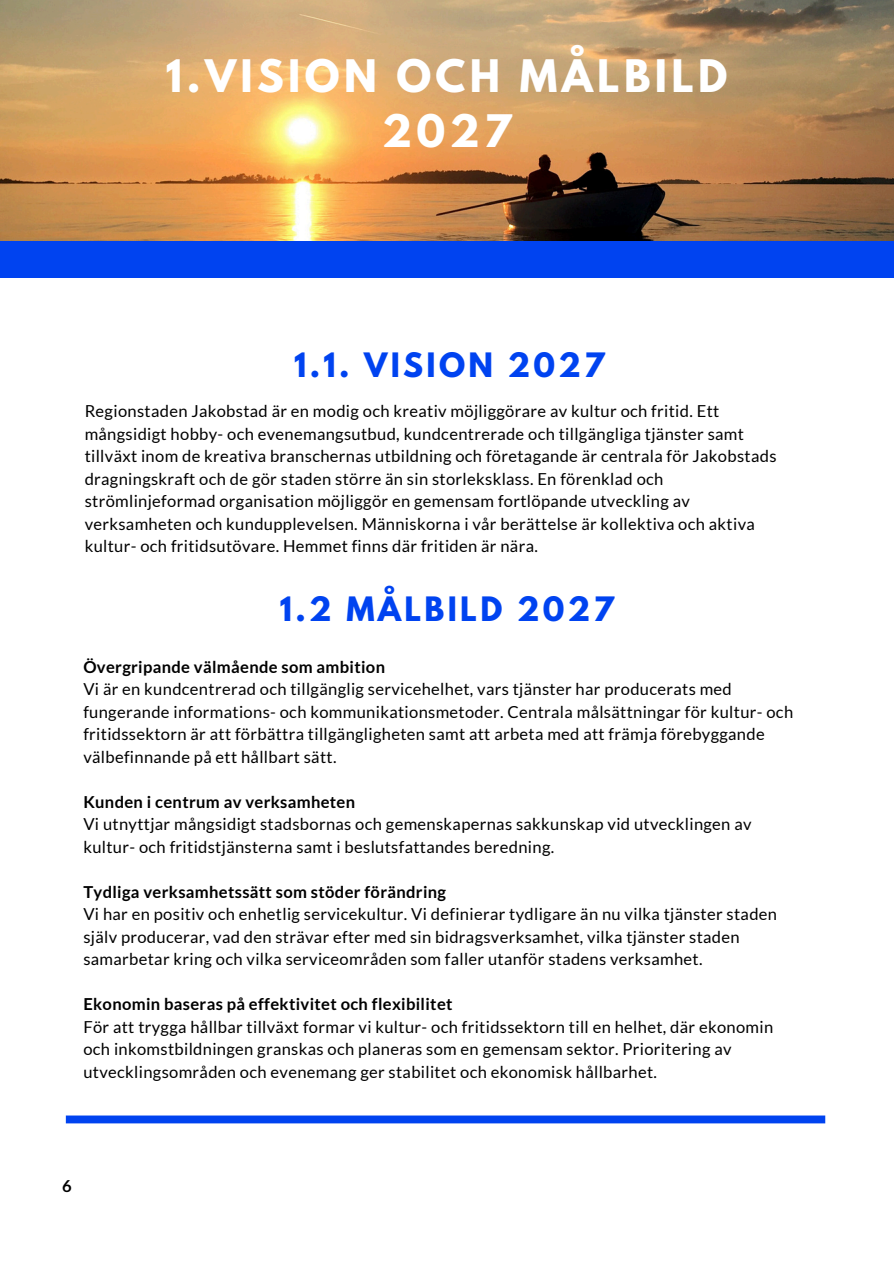
<style>
.page{position:relative;width:894px;height:1264px;background:#fff}
.page>*{position:absolute;margin:0;border:0;box-sizing:border-box;transform-origin:0 0}
.t1{font:700 39.75px/55.2px "League Spartan";letter-spacing:.11em;color:#fff;text-align:center}
.t2{font:700 29.85px "League Spartan";letter-spacing:.11em;color:#0043f0}
.t3{font:16.5px "Lato";letter-spacing:.02em;color:#000}
.t4{font:700 16.5px "Lato";letter-spacing:.02em;color:#000}
</style>
<div class="page">
<img style="left:0;top:0;width:893px;height:241px">
<div style="left:0;top:241px;width:893px;height:36px;background:#0043f0"></div>
<div style="left:66px;top:1115px;width:759px;height:8px;background:#0043f0"></div>
<h1 class="t1" style="left:166px;top:54px;width:563px">1.VISION OCH MÅLBILD<br>2027</h1>
<p class="t2" style="left:294px;top:349px;width:312px">1.1. VISION 2027</p>
<h2 class="t3" style="left:85px;top:401px;width:636px">Regionstaden Jakobstad är en modig och kreativ möjliggörare av kultur och fritid. Ett</h2>
<p class="t3" style="left:85px;top:423px;width:660px">mångsidigt hobby- och evenemangsutbud, kundcentrerade och tillgängliga tjänster samt</p>
<p class="t3" style="left:85px;top:446px;width:693px">tillväxt inom de kreativa branschernas utbildning och företagande är centrala för Jakobstads</p>
<p class="t3" style="left:85px;top:468px;width:580px">dragningskraft och de gör staden större än sin storleksklass. En förenklad och</p>
<p class="t3" style="left:85px;top:491px;width:606px">strömlinjeformad organisation möjliggör en gemensam fortlöpande utveckling av</p>
<p class="t3" style="left:85px;top:513px;width:671px">verksamheten och kundupplevelsen. Människorna i vår berättelse är kollektiva och aktiva</p>
<p class="t3" style="left:85px;top:536px;width:454px">kultur- och fritidsutövare. Hemmet finns där fritiden är nära.</p>
<p class="t2" style="left:280px;top:594px;width:335px">1.2 MÅLBILD 2027</p>
<h2 class="t4" style="left:83px;top:656px;width:303px">Övergripande välmående som ambition</h2>
<p class="t3" style="left:83px;top:679px;width:649px">Vi är en kundcentrerad och tillgänglig servicehelhet, vars tjänster har producerats med</p>
<p class="t3" style="left:83px;top:701px;width:711px">fungerande informations- och kommunikationsmetoder. Centrala målsättningar för kultur- och</p>
<p class="t3" style="left:83px;top:724px;width:682px">fritidssektorn är att förbättra tillgängligheten samt att arbeta med att främja förebyggande</p>
<p class="t3" style="left:83px;top:746px;width:254px">välbefinnande på ett hållbart sätt.</p>
<p class="t4" style="left:83px;top:791px;width:273px">Kunden i centrum av verksamheten</p>
<p class="t3" style="left:83px;top:814px;width:669px">Vi utnyttjar mångsidigt stadsbornas och gemenskapernas sakkunskap vid utvecklingen av</p>
<p class="t3" style="left:83px;top:836px;width:472px">kultur- och fritidstjänsterna samt i beslutsfattandes beredning.</p>
<p class="t4" style="left:83px;top:881px;width:364px">Tydliga verksamhetssätt som stöder förändring</p>
<p class="t3" style="left:83px;top:904px;width:695px">Vi har en positiv och enhetlig servicekultur. Vi definierar tydligare än nu vilka tjänster staden</p>
<p class="t3" style="left:83px;top:926px;width:657px">själv producerar, vad den strävar efter med sin bidragsverksamhet, vilka tjänster staden</p>
<p class="t3" style="left:83px;top:949px;width:620px">samarbetar kring och vilka serviceområden som faller utanför stadens verksamhet.</p>
<p class="t4" style="left:83px;top:994px;width:370px">Ekonomin baseras på effektivitet och flexibilitet</p>
<p class="t3" style="left:83px;top:1016px;width:691px">För att trygga hållbar tillväxt formar vi kultur- och fritidssektorn till en helhet, där ekonomin</p>
<p class="t3" style="left:83px;top:1039px;width:649px">och inkomstbildningen granskas och planeras som en gemensam sektor. Prioritering av</p>
<p class="t3" style="left:83px;top:1061px;width:575px">utvecklingsområden och evenemang ger stabilitet och ekonomisk hållbarhet.</p>
<p class="t4" style="left:62px;top:1175px;width:11px">6</p>
</div>
